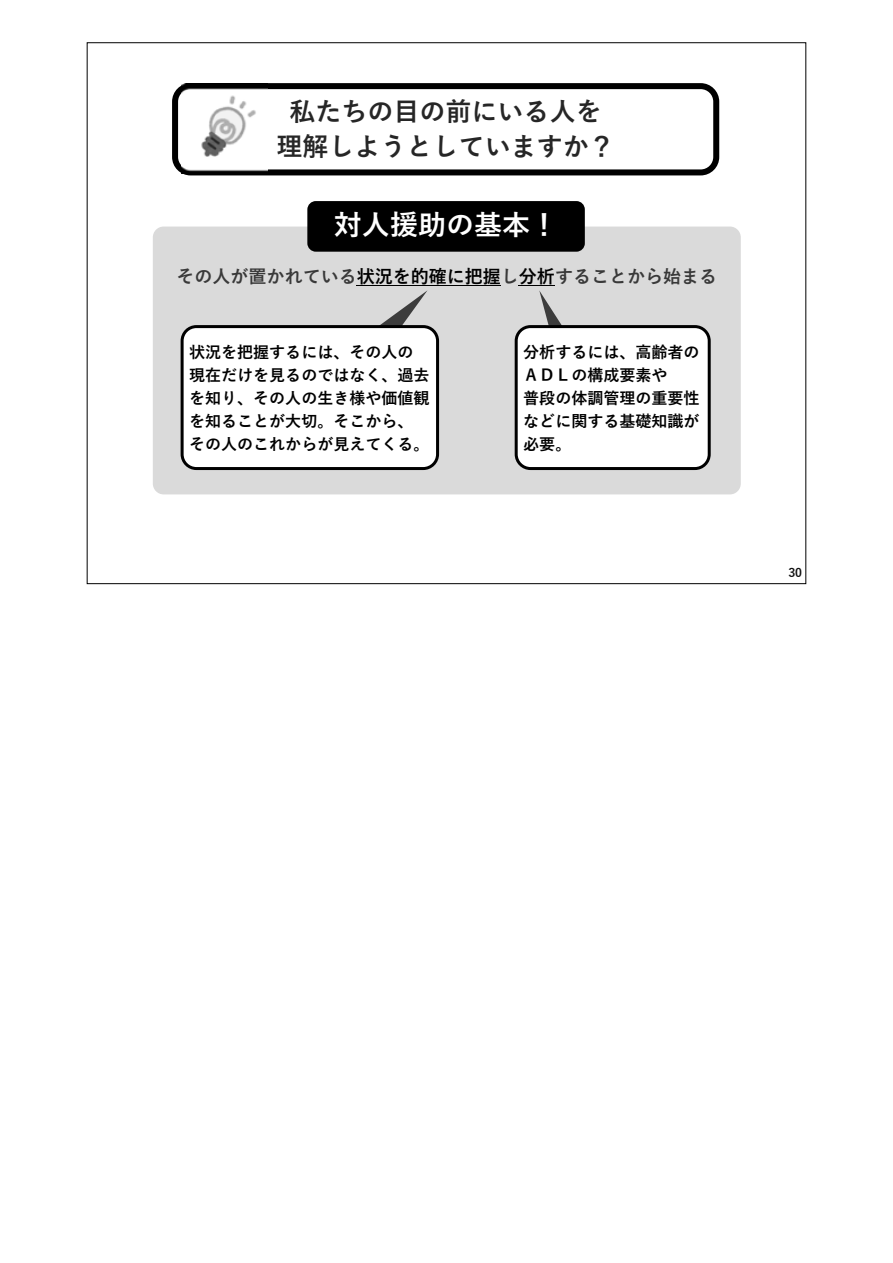
<style>
.page{position:relative;width:893px;height:1263px;background:#fff}
.page>*{position:absolute;margin:0;border:0;box-sizing:border-box;transform-origin:0 0}
.t1{font:700 28.05px "Yu Gothic";color:#fff}
.t2{font:700 25.95px/35.1px "Yu Gothic";color:#262626;text-align:center}
.t3{font:700 18px "Yu Gothic";color:#393939}
.t4{font:700 16.05px/23px "Yu Gothic";color:#000}
.t5{font:700 12px "Yu Gothic";color:#0f0f0f}
.s1{color:#000}
</style>
<div class="page">
<div style="left:153px;top:227px;width:588px;height:267px;background:#dadada;border-radius:11px"></div>
<hr style="left:357px;top:285px;width:144px;height:1px;background:#000">
<hr style="left:519px;top:285px;width:36px;height:1px;background:#000">
<svg style="left:380px;top:291px;width:47px;height:34px"></svg>
<svg style="left:539px;top:291px;width:23px;height:34px"></svg>
<div style="left:182px;top:327px;width:256px;height:141px;background:#fff;border-radius:14px"></div>
<div style="left:181px;top:325px;width:258px;height:145px;border:3px solid #000;border-radius:14px"></div>
<div style="left:172px;top:83px;width:547px;height:92px;border:6px solid #000;border-radius:16px"></div>
<div style="left:307px;top:201px;width:278px;height:51px;background:#000;border-radius:8px"></div>
<div style="left:516px;top:327px;width:193px;height:141px;background:#fff;border-radius:14px"></div>
<div style="left:515px;top:325px;width:196px;height:145px;border:3px solid #000;border-radius:14px"></div>
<img style="left:181px;top:84px;width:86px;height:89px">
<h2 class="t2" style="left:277px;top:95px;width:340px">私たちの⽬の前にいる⼈を理解しようとしていますか？</h2>
<h1 class="t1" style="left:334px;top:209px;width:226px">対⼈援助の基本！</h1>
<p class="t3" style="left:176px;top:266px;width:542px">その⼈が置かれている<span class="s1">状況を的確に把握</span>し<span class="s1">分析</span>することから始まる</p>
<p class="t4" style="left:189px;top:341px;width:242px">状況を把握するには、その⼈の現在だけを⾒るのではなく、過去を知り、その⼈の⽣き様や価値観を知ることが⼤切。そこから、その⼈のこれからが⾒えてくる。</p>
<p class="t4" style="left:523px;top:341px;width:178px">分析するには、⾼齢者の<br>ＡＤＬの構成要素や<br>普段の体調管理の重要性などに関する基礎知識が必要。</p>
<p class="t5" style="left:788px;top:566px;width:15px">30</p>
</div>
